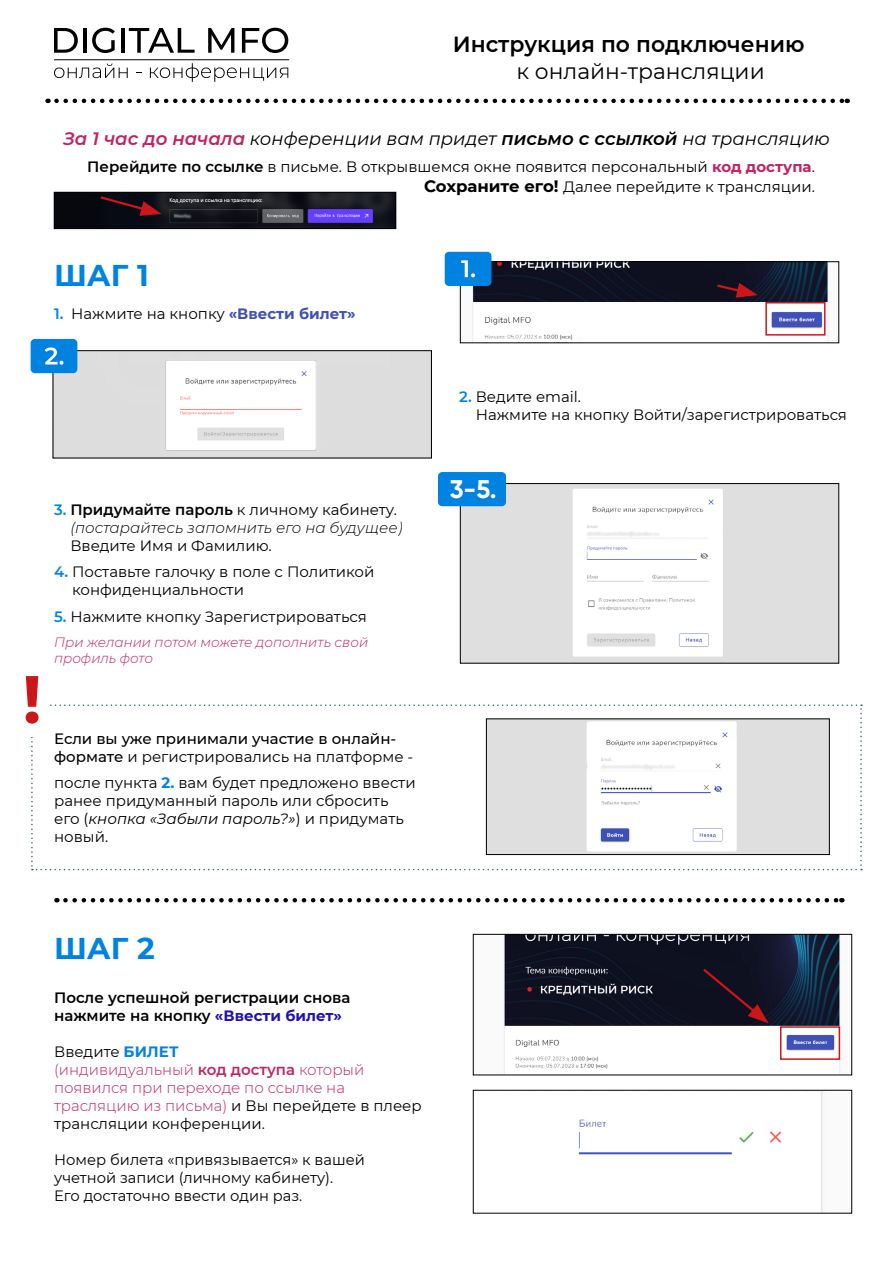
<style>
.page{position:relative;width:893px;height:1263px;background:#fff}
.page>*{position:absolute;margin:0;border:0;box-sizing:border-box;transform-origin:0 0}
.t1{font:700 67.2px "Montserrat";color:#cd1619}
.t2{font:700 30px "Montserrat";color:#0083e0}
.t3{font:700 25.5px "Gilroy";color:#fff}
.t4{font:600 21.9px "Montserrat";color:#000}
.t5{font:21.9px "Montserrat";color:#000}
.t6{font:italic 18px "Montserrat";color:#000}
.t7{font:15px/18px "Montserrat";color:#000}
.t8{font:300 15px/18px "Montserrat";color:#c32262}
.t9{font:italic 300 15px/18px "Montserrat";color:#000}
.t10{font:500 15px/18px "Montserrat";color:#000}
.t11{font:600 15px/18px "Montserrat";color:#000}
.t12{font:italic 300 13.5px/16.2px "Montserrat";color:#c32262}
.s1{font-weight:600;color:#c32262}
.s2{font-weight:600}
.s3{font-weight:700;color:#c32262}
.s4{font-weight:700;font-size:16.5px}
.s5{font-weight:600;color:#0083e0}
.s6{font-weight:700;color:#3f51b5}
.s7{font-weight:600;font-style:normal;color:#0083e0}
.s8{font-weight:600;font-style:normal}
.s9{font-weight:400;font-style:normal}
.s10{font-weight:400}
.s11{font-weight:700;color:#0083e0}
.s12{font-style:italic}
.s13{font-weight:700;color:#1f12b0}
.s14{font-weight:400;color:#000}
</style>
<div class="page">
<img style="left:472px;top:263px;width:357px;height:78px">
<div style="left:460px;top:261px;width:379px;height:82px;border:1px solid #000"></div>
<img style="left:56px;top:194px;width:338px;height:33px">
<div style="left:54px;top:192px;width:342px;height:37px;border:1px solid #000"></div>
<img style="left:504px;top:936px;width:337px;height:137px">
<div style="left:473px;top:934px;width:379px;height:141px;border:1px solid #000"></div>
<img style="left:578px;top:1092px;width:245px;height:119px">
<div style="left:473px;top:1090px;width:379px;height:123px;border:1px solid #000"></div>
<img style="left:462px;top:485px;width:375px;height:176px">
<div style="left:460px;top:483px;width:379px;height:180px;border:1px solid #000"></div>
<img style="left:55px;top:352px;width:375px;height:104px">
<div style="left:53px;top:350px;width:379px;height:108px;border:1px solid #000"></div>
<svg style="left:56px;top:99px;width:792px;height:4px"></svg>
<svg style="left:65px;top:898px;width:777px;height:4px"></svg>
<svg style="left:54px;top:28px;width:24px;height:25px"></svg>
<hr style="left:83px;top:28px;width:4px;height:25px;background:#000">
<svg style="left:92px;top:28px;width:23px;height:25px"></svg>
<hr style="left:121px;top:28px;width:4px;height:25px;background:#000">
<svg style="left:129px;top:28px;width:66px;height:25px"></svg>
<svg style="left:208px;top:28px;width:26px;height:25px"></svg>
<svg style="left:242px;top:28px;width:46px;height:25px"></svg>
<svg style="left:54px;top:64px;width:74px;height:14px"></svg>
<svg style="left:150px;top:63px;width:138px;height:19px"></svg>
<hr style="left:54px;top:59px;width:235px;height:1px;background:#000">
<div style="left:765px;top:302px;width:60px;height:34px;border:2px solid #cd1619"></div>
<div style="left:780px;top:1026px;width:60px;height:34px;border:2px solid #cd1619"></div>
<svg style="left:715px;top:283px;width:43px;height:15px"></svg>
<svg style="left:98px;top:195px;width:64px;height:21px"></svg>
<svg style="left:701px;top:966px;width:68px;height:57px;background:#1d111f"></svg>
<svg style="left:31px;top:704px;width:831px;height:166px"></svg>
<div style="left:14px;top:658px;width:36px;height:79px;background:#fff"></div>
<div style="left:445px;top:252px;width:46px;height:34px;background:#0083e0;border-radius:4px"></div>
<svg style="left:461px;top:260px;width:14px;height:17px"></svg>
<div style="left:31px;top:339px;width:46px;height:34px;background:#0083e0;border-radius:4px"></div>
<svg style="left:45px;top:347px;width:18px;height:18px"></svg>
<div style="left:438px;top:472px;width:68px;height:34px;background:#0083e0;border-radius:4px"></div>
<h3 class="t4" style="left:453px;top:29px;width:353px">Инструкция по подключению</h3>
<h3 class="t5" style="left:516px;top:56px;width:250px">к онлайн-трансляции</h3>
<p class="t6" style="left:63px;top:126px;width:768px"><span class="s1">За 1 час до начала</span> конференции вам придет <span class="s2">письмо с ссылкой</span> на трансляцию</p>
<p class="t7" style="left:87px;top:156px;width:729px;line-height:19.8px;text-align:right"><span class="s2">Перейдите по ссылке</span> в письме. В открывшемся окне появится персональный <span class="s3">код доступа</span>.<br><span class="s4">Сохраните его!</span> Далее перейдите к трансляции.</p>
<h2 class="t2" style="left:54px;top:254px;width:96px">ШАГ 1</h2>
<p class="t7" style="left:54px;top:304px;width:303px"><span class="s5">1.</span> Нажмите на кнопку <span class="s6">«Ввести билет»</span></p>
<h1 class="t1" style="left:22px;top:651px;width:21px">!</h1>
<p class="t9" style="left:70px;top:500px;width:334px;text-indent:-16px"><span class="s7">3.</span> <span class="s8">Придумайте пароль</span> <span class="s9">к личному кабинету. </span>(постарайтесь запомнить его на будущее)</p>
<p class="t7" style="left:70px;top:536px;width:203px">Введите Имя и Фамилию.</p>
<p class="t7" style="left:72px;top:562px;width:304px;text-indent:-18px"><span class="s5">4.</span> Поставьте галочку в поле с Политикой конфиденциальности</p>
<p class="t7" style="left:54px;top:607px;width:314px"><span class="s5">5.</span> Нажмите кнопку Зарегистрироваться</p>
<p class="t12" style="left:54px;top:633px;width:316px">При желании потом можете дополнить свой профиль фото</p>
<p class="t10" style="left:54px;top:729px;width:361px">Если вы уже принимали участие в онлайн&shy;формате <span class="s10">и регистрировались на платформе -</span></p>
<p class="t7" style="left:54px;top:773px;width:363px">после пункта <span class="s11">2.</span> вам будет предложено ввести ранее придуманный пароль или сбросить его (<span class="s12">кнопка «Забыли пароль?»</span>) и придумать новый.</p>
<p class="t7" style="left:476px;top:387px;width:373px;text-indent:-16px"><span class="s5">2.</span> Ведите email.<br>Нажмите на кнопку Войти/зарегистрироваться</p>
<h3 class="t3" style="left:450px;top:473px;width:49px">3-5.</h3>
<h2 class="t2" style="left:54px;top:927px;width:102px">ШАГ 2</h2>
<p class="t11" style="left:54px;top:988px;width:298px">После успешной регистрации снова нажмите на кнопку <span class="s13">«Ввести билет»</span></p>
<p class="t8" style="left:54px;top:1042px;width:369px"><span class="s14">Введите</span> <span class="s11">БИЛЕТ<br></span>(индивидуальный <span class="s2">код доступа</span> который появился при переходе по ссылке на трасляцию из письма) <span class="s14">и Вы перейдете в плеер трансляции конференции.</span></p>
<p class="t7" style="left:54px;top:1150px;width:312px">Номер билета «привязывается» к вашей учетной записи (личному кабинету).<br>Его достаточно ввести один раз.</p>
</div>
